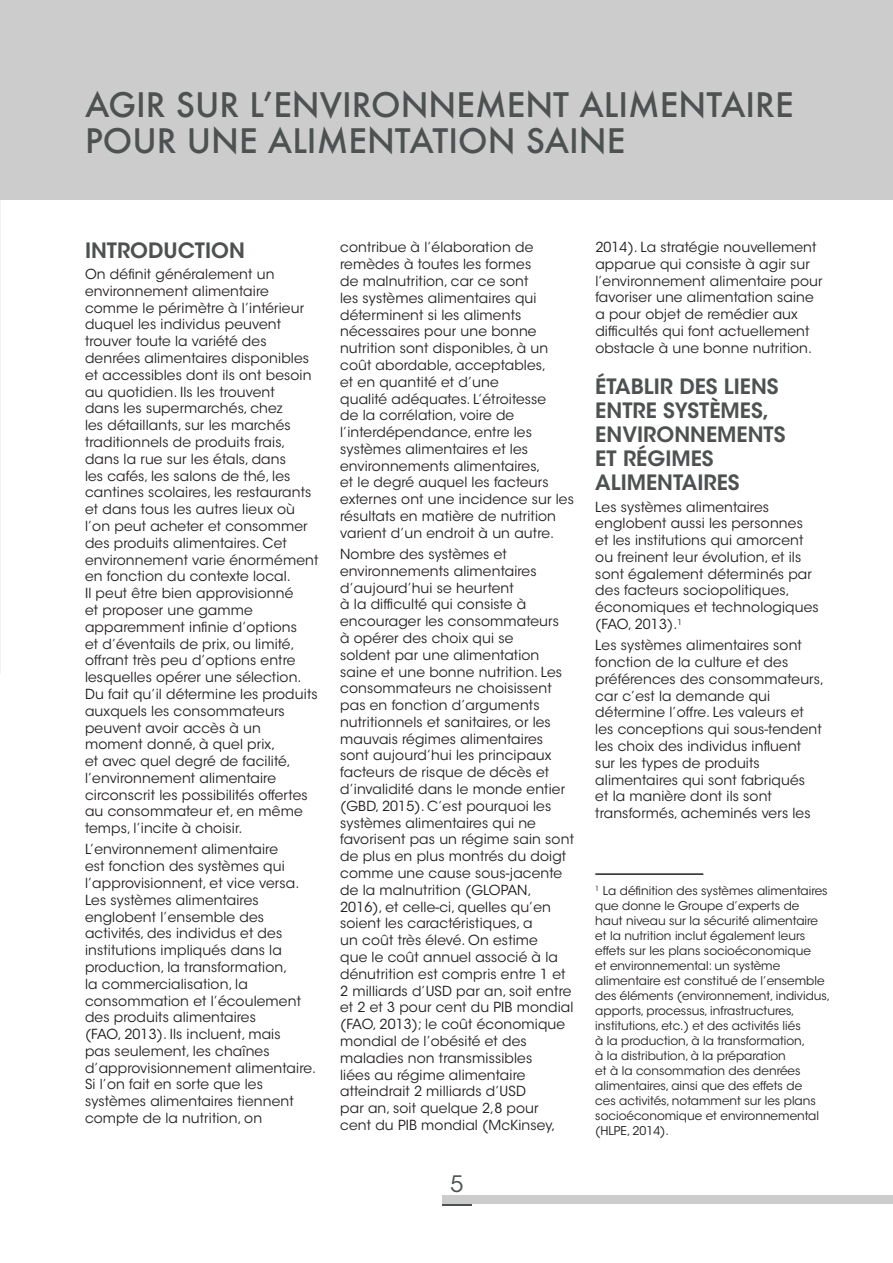
<style>
.page{position:relative;width:893px;height:1263px;background:#fff}
.page>*{position:absolute;margin:0;border:0;box-sizing:border-box;transform-origin:0 0}
.titolo_01_capitoli{font:500 33px/36px "Futura";color:#4e5151}
.MASTRO_NUMERI_DI_PAG{font:22.5px "ITC Avant Garde Std";color:#4e5151}
.TITOLO_01{font:600 21px/24px "ITC Avant Garde Std";color:#4e5151}
.TESTO{font:13.8px/16.8px "ITC Avant Garde Std";letter-spacing:.01em;color:#231f20}
.NOTE_PIè_DI_PAGINA{font:12px/15px "ITC Avant Garde Std";color:#231f20}
</style>
<div class="page">
<div style="left:0;top:0;width:893px;height:200px;background:#cbcccb"></div>
<hr style="left:595px;top:873px;width:108px;height:2px;background:#231f20">
<svg style="left:442px;top:1203px;width:30px;height:2px"></svg>
<div style="left:442px;top:1195px;width:451px;height:8px;background:#cbcccb"></div>
<p class="titolo_01_capitoli" style="left:85px;top:86px;width:710px">AGIR SUR L’ENVIRONNEMENT ALIMENTAIRE<br>POUR UNE ALIMENTATION SAINE</p>
<p class="TITOLO_01" style="left:85px;top:238px;width:161px">INTRODUCTION</p>
<p class="TESTO" style="left:85px;top:266px;width:235px">On définit généralement un environnement alimentaire comme le périmètre à l’intérieur duquel les individus peuvent trouver toute la variété des denrées alimentaires disponibles et accessibles dont ils ont besoin au quotidien. Ils les trouvent<br>dans les supermarchés, chez<br>les détaillants, sur les marchés traditionnels de produits frais, dans la rue sur les étals, dans<br>les cafés, les salons de thé, les cantines scolaires, les restaurants et dans tous les autres lieux où l’on peut acheter et consommer des produits alimentaires. Cet environnement varie énormément en fonction du contexte local.<br>Il peut être bien approvisionné<br>et proposer une gamme apparemment infinie d’options<br>et d’éventails de prix, ou limité, offrant très peu d’options entre lesquelles opérer une sélection.<br>Du fait qu’il détermine les produits auxquels les consommateurs peuvent avoir accès à un moment donné, à quel prix,<br>et avec quel degré de facilité, l’environnement alimentaire circonscrit les possibilités offertes au consommateur et, en même temps, l’incite à choisir.</p>
<p class="TESTO" style="left:85px;top:841px;width:233px">L’environnement alimentaire<br>est fonction des systèmes qui l’approvisionnent, et vice versa.<br>Les systèmes alimentaires englobent l’ensemble des activités, des individus et des institutions impliqués dans la production, la transformation,<br>la commercialisation, la consommation et l’écoulement des produits alimentaires<br>(FAO, 2013). Ils incluent, mais<br>pas seulement, les chaînes d’approvisionnement alimentaire.<br>Si l’on fait en sorte que les systèmes alimentaires tiennent compte de la nutrition, on</p>
<p class="TESTO" style="left:340px;top:239px;width:235px">contribue à l’élaboration de remèdes à toutes les formes<br>de malnutrition, car ce sont<br>les systèmes alimentaires qui déterminent si les aliments nécessaires pour une bonne nutrition sont disponibles, à un coût abordable, acceptables,<br>et en quantité et d’une<br>qualité adéquates. L’étroitesse<br>de la corrélation, voire de l’interdépendance, entre les systèmes alimentaires et les environnements alimentaires,<br>et le degré auquel les facteurs externes ont une incidence sur les résultats en matière de nutrition varient d’un endroit à un autre.</p>
<p class="TESTO" style="left:340px;top:546px;width:235px">Nombre des systèmes et environnements alimentaires d’aujourd’hui se heurtent<br>à la difficulté qui consiste à encourager les consommateurs<br>à opérer des choix qui se<br>soldent par une alimentation saine et une bonne nutrition. Les consommateurs ne choisissent pas en fonction d’arguments nutritionnels et sanitaires, or les mauvais régimes alimentaires sont aujourd’hui les principaux facteurs de risque de décès et d’invalidité dans le monde entier (GBD, 2015). C’est pourquoi les systèmes alimentaires qui ne favorisent pas un régime sain sont de plus en plus montrés du doigt comme une cause sous-jacente de la malnutrition (GLOPAN,<br>2016), et celle-ci, quelles qu’en soient les caractéristiques, a<br>un coût très élevé. On estime<br>que le coût annuel associé à la dénutrition est compris entre 1 et<br>2 milliards d’USD par an, soit entre et 2 et 3 pour cent du PIB mondial (FAO, 2013); le coût économique mondial de l’obésité et des maladies non transmissibles<br>liées au régime alimentaire atteindrait 2 milliards d’USD<br>par an, soit quelque 2,8 pour<br>cent du PIB mondial (McKinsey,</p>
<p class="MASTRO_NUMERI_DI_PAG" style="left:451px;top:1170px;width:14px">5</p>
<p class="TESTO" style="left:595px;top:239px;width:229px">2014). La stratégie nouvellement apparue qui consiste à agir sur l’environnement alimentaire pour favoriser une alimentation saine a pour objet de remédier aux difficultés qui font actuellement obstacle à une bonne nutrition.</p>
<p class="TITOLO_01" style="left:595px;top:375px;width:192px">ÉTABLIR DES LIENS<br>ENTRE SYSTÈMES,<br>ENVIRONNEMENTS<br>ET RÉGIMES<br>ALIMENTAIRES</p>
<p class="TESTO" style="left:595px;top:498px;width:225px">Les systèmes alimentaires englobent aussi les personnes et les institutions qui amorcent ou freinent leur évolution, et ils sont également déterminés par des facteurs sociopolitiques, économiques et technologiques (FAO, 2013).<sup>1</sup></p>
<p class="TESTO" style="left:595px;top:637px;width:230px">Les systèmes alimentaires sont fonction de la culture et des préférences des consommateurs, car c’est la demande qui détermine l’offre. Les valeurs et les conceptions qui sous-tendent les choix des individus influent sur les types de produits alimentaires qui sont fabriqués<br>et la manière dont ils sont transformés, acheminés vers les</p>
<p class="NOTE_PIè_DI_PAGINA" style="left:595px;top:884px;width:237px"><sup>1</sup> La définition des systèmes alimentaires que donne le Groupe d’experts de<br>haut niveau sur la sécurité alimentaire et la nutrition inclut également leurs effets sur les plans socioéconomique<br>et environnemental: un système alimentaire est constitué de l’ensemble des éléments (environnement, individus, apports, processus, infrastructures, institutions, etc.) et des activités liés<br>à la production, à la transformation,<br>à la distribution, à la préparation<br>et à la consommation des denrées alimentaires, ainsi que des effets de<br>ces activités, notamment sur les plans socioéconomique et environnemental (HLPE, 2014).</p>
</div>
